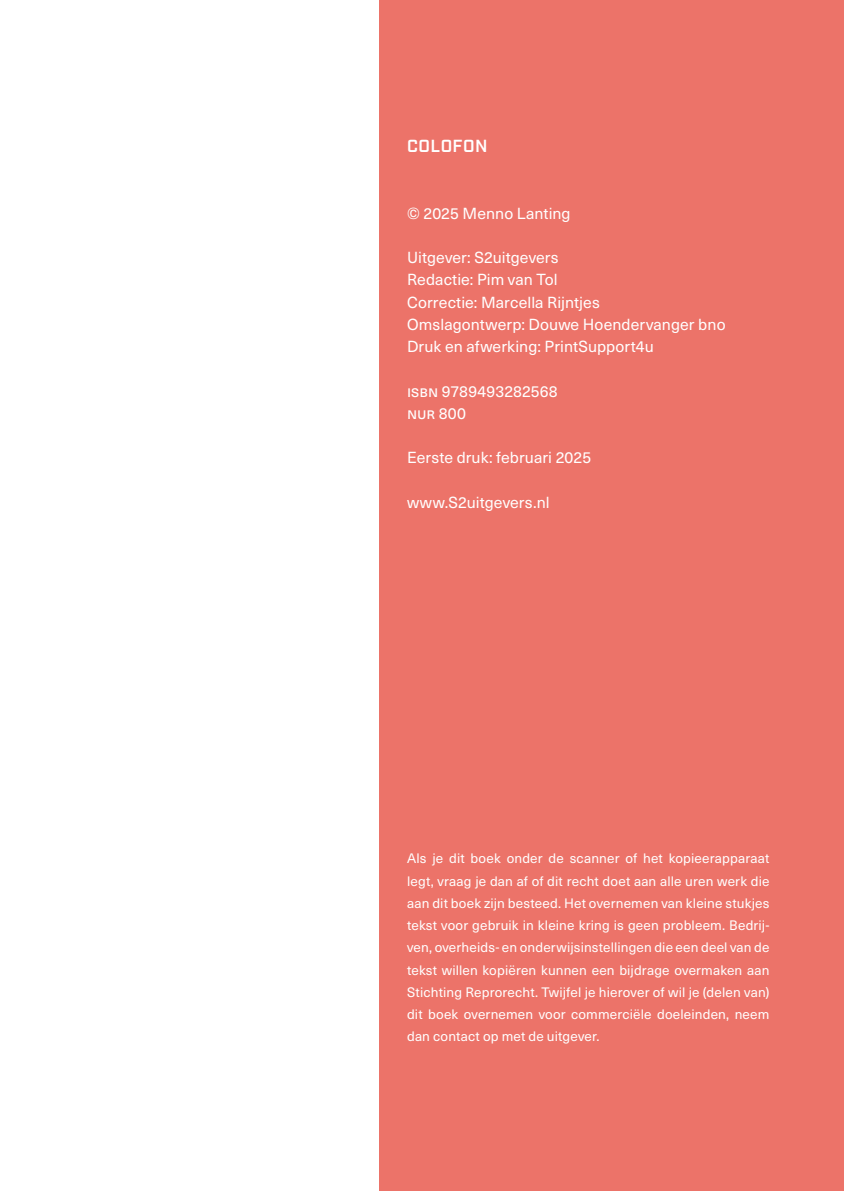
<style>
.page{position:relative;width:844px;height:1191px;background:#fff}
.page>*{position:absolute;margin:0;border:0;box-sizing:border-box;transform-origin:0 0}
.t1{font:600 17.5px "Industry";letter-spacing:.02em;color:#fff}
.t2{font:15.75px/22.2px "Neue Haas Unica W1 G";letter-spacing:.005em;color:#fff}
.t3{font:13.47px/22.2px "Neue Haas Unica W1 G";letter-spacing:.02em;color:#fff;text-align:justify}
</style>
<div class="page">
<div style="left:379px;top:0;width:464px;height:1191px;background:#ec7369"></div>
<p class="t1" style="left:407px;top:135px;width:82px">COLOFON</p>
<p class="t2" style="left:407px;top:201px;width:165px">© 2025 Menno Lanting</p>
<p class="t2" style="left:407px;top:245px;width:320px">Uitgever: S2uitgevers<br>Redactie: Pim van Tol<br>Correctie: Marcella Rijntjes<br>Omslagontwerp: Douwe Hoendervanger bno<br>Druk en afwerking: PrintSupport4u</p>
<p class="t2" style="left:407px;top:379px;width:152px">isbn 9789493282568 nur 800</p>
<p class="t2" style="left:407px;top:445px;width:185px">Eerste druk: februari 2025</p>
<p class="t2" style="left:407px;top:490px;width:144px">www.S2uitgevers.nl</p>
<p class="t3" style="left:407px;top:846px;width:364px">Als je dit boek onder de scanner of het kopieerapparaat legt, vraag je dan af of dit recht doet aan alle uren werk die aan dit boek zijn besteed. H et overnemen van kleine stukjes tekst voor gebruik in kleine kring is geen probleem. Bedrij&shy;ven, overheids- en onderwijsinstellingen die een deel van de tekst willen kopiëren kunnen een bijdrage overmaken aan Stichting Reprorecht. Twijfel je hierover of wil je (delen van) dit boek overnemen voor commerciële doeleinden, neem dan contact op met de uitgever.</p>
</div>
